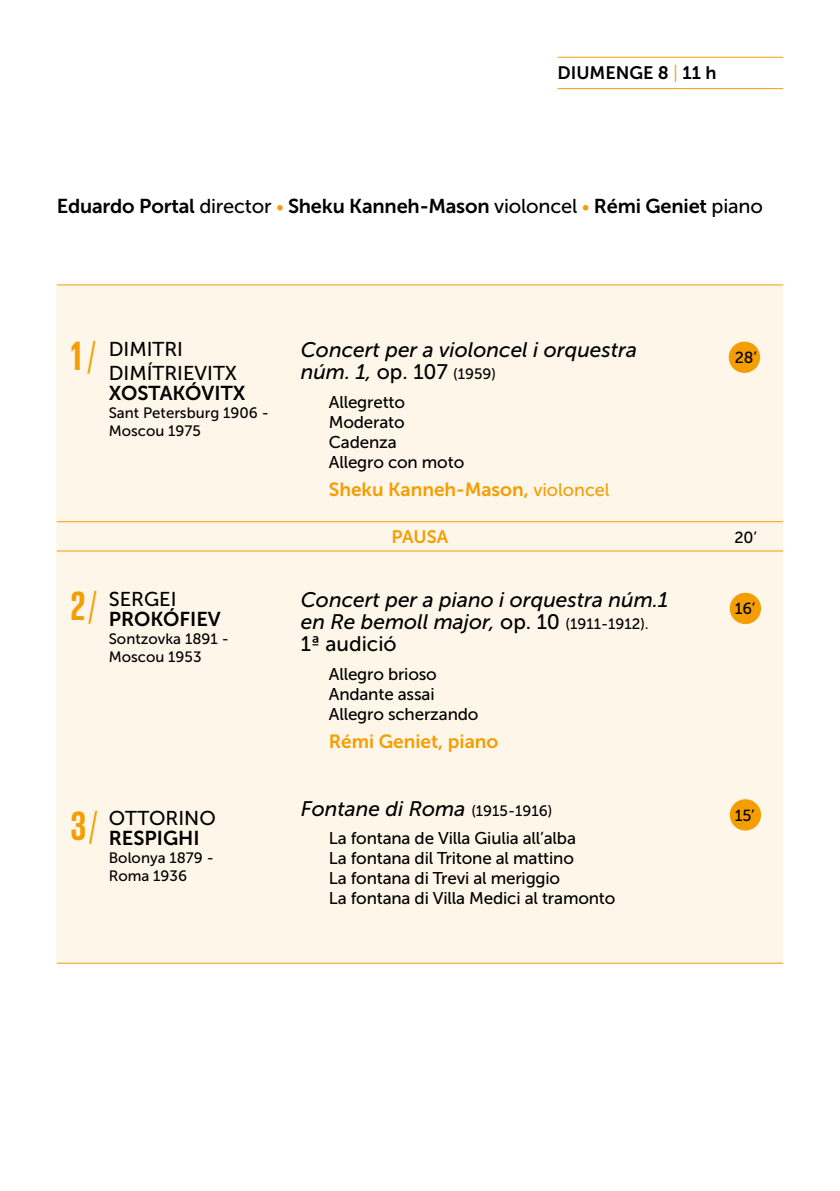
<style>
.page{position:relative;width:840px;height:1191px;background:#fff}
.page>*{position:absolute;margin:0;border:0;box-sizing:border-box;transform-origin:0 0}
.t1{font:700 41.8px "Giorgio Sans";color:#f49e04}
.t2{font:italic 21px/22px "Museo Sans 500";color:#000}
.t3{font:20px "Museo Sans 700";letter-spacing:-.01em;color:#000}
.t4{font:20px/24px "Museo Sans 500";color:#000}
.t5{font:19px "Museo Sans 700";color:#f49e04}
.t6{font:18px "Museo Sans 700";color:#000}
.t7{font:18px "Museo Sans 700";letter-spacing:-.005em;color:#f49e04}
.t8{font:17px/20px "Museo Sans 500";letter-spacing:-.01em;color:#000}
.t9{font:16px "Museo Sans 500";letter-spacing:-.01em;color:#000}
.t10{font:15px/18px "Museo Sans 500";color:#000}
.s1{font-family:"Museo Sans 300";color:#f49e04}
.s2{font-family:"Museo Sans 500"}
.s3{font-family:"Museo Sans 500";font-style:italic;font-size:18px;color:#f49e04}
.s4{font-family:"Giorgio Sans";font-weight:700;font-size:41.8px;color:#f49e04}
.s5{font-family:"Giorgio Sans";font-size:41.8px;color:#f49e04}
.s6{font-weight:400}
.s7{font-style:normal}
.s8{font-style:normal;font-size:15px}
.s9{font-family:"Museo Sans 500";font-size:18px}
</style>
<div class="page">
<div style="left:57px;top:285px;width:725px;height:677px;background:#fff6ea"></div>
<hr style="left:57px;top:962px;width:725px;height:1px;background:#f49e04">
<hr style="left:57px;top:284px;width:725px;height:1px;background:#f49e04">
<hr style="left:557px;top:88px;width:225px;height:1px;background:#f49e04">
<hr style="left:557px;top:57px;width:225px;height:1px;background:#f49e04">
<div style="left:729px;top:593px;width:31px;height:31px;background:#f49e04;border-radius:50%"></div>
<div style="left:729px;top:799px;width:31px;height:31px;background:#f49e04;border-radius:50%"></div>
<hr style="left:57px;top:521px;width:725px;height:1px;background:#f49e04">
<hr style="left:57px;top:550px;width:725px;height:1px;background:#f49e04">
<div style="left:728px;top:341px;width:31px;height:32px;background:#f49e04;border-radius:50%"></div>
<p class="t6" style="left:557px;top:63px;width:160px">DIUMENGE 8 <span class="s1">|</span> 11 h</p>
<p class="t3" style="left:57px;top:195px;width:707px">Eduardo Portal <span class="s2">director</span> <span class="s3">•</span> Sheku Kanneh-Mason <span class="s2">violoncel</span> <span class="s3">•</span> Rémi Geniet <span class="s2">piano</span></p>
<p class="t4" style="left:109px;top:337px;width:130px;text-indent:-38px"><span class="s4">1</span> <span class="s5">/</span> DIMITRI<br>DIMÍTRIEVITX</p>
<p class="t3" style="left:109px;top:382px;width:138px">XOSTAKÓVITX</p>
<p class="t10" style="left:109px;top:403px;width:161px">Sant Petersburg 1906 -<br>Moscou 1975</p>
<h1 class="t1" style="left:71px;top:584px;width:27px">2 <span class="s6">/</span></h1>
<p class="t4" style="left:109px;top:587px;width:69px">SERGEI</p>
<p class="t3" style="left:109px;top:607px;width:113px">PROKÓFIEV</p>
<p class="t10" style="left:109px;top:629px;width:121px">Sontzovka 1891 -<br>Moscou 1953</p>
<h1 class="t1" style="left:71px;top:804px;width:28px">3 <span class="s6">/</span></h1>
<p class="t4" style="left:109px;top:806px;width:108px">OTTORINO</p>
<p class="t3" style="left:109px;top:827px;width:92px">RESPIGHI</p>
<p class="t10" style="left:109px;top:849px;width:106px">Bolonya 1879 -<br>Roma 1936</p>
<p class="t2" style="left:300px;top:339px;width:337px">Concert per a violoncel i orquestra núm. 1, <span class="s7">op. 107</span> <span class="s8">(1959)</span></p>
<p class="t8" style="left:328px;top:392px;width:137px">Allegretto<br>Moderato<br>Cadenza<br>Allegro con moto</p>
<p class="t5" style="left:328px;top:479px;width:282px">Sheku Kanneh-Mason, <span class="s9">violoncel</span></p>
<p class="t9" style="left:734px;top:349px;width:24px">28’</p>
<p class="t7" style="left:391px;top:527px;width:58px">PAUSA</p>
<p class="t9" style="left:734px;top:528px;width:24px">20’</p>
<p class="t2" style="left:300px;top:589px;width:369px">Concert per a piano i orquestra núm.1 en Re bemoll major, <span class="s7">op. 10</span> <span class="s8">(1911-1912).<br></span><span class="s7">1ª audició</span></p>
<p class="t8" style="left:328px;top:664px;width:151px">Allegro brioso<br>Andante assai<br>Allegro scherzando</p>
<p class="t5" style="left:328px;top:731px;width:171px">Rémi Geniet, piano</p>
<p class="t2" style="left:300px;top:797px;width:253px">Fontane di Roma <span class="s8">(1915-1916)</span></p>
<p class="t8" style="left:328px;top:828px;width:288px">La fontana de Villa Giulia all’alba<br>La fontana dil Tritone al mattino<br>La fontana di Trevi al meriggio<br>La fontana di Villa Medici al tramonto</p>
<p class="t9" style="left:734px;top:600px;width:22px">16’</p>
<p class="t9" style="left:734px;top:806px;width:22px">15’</p>
</div>
